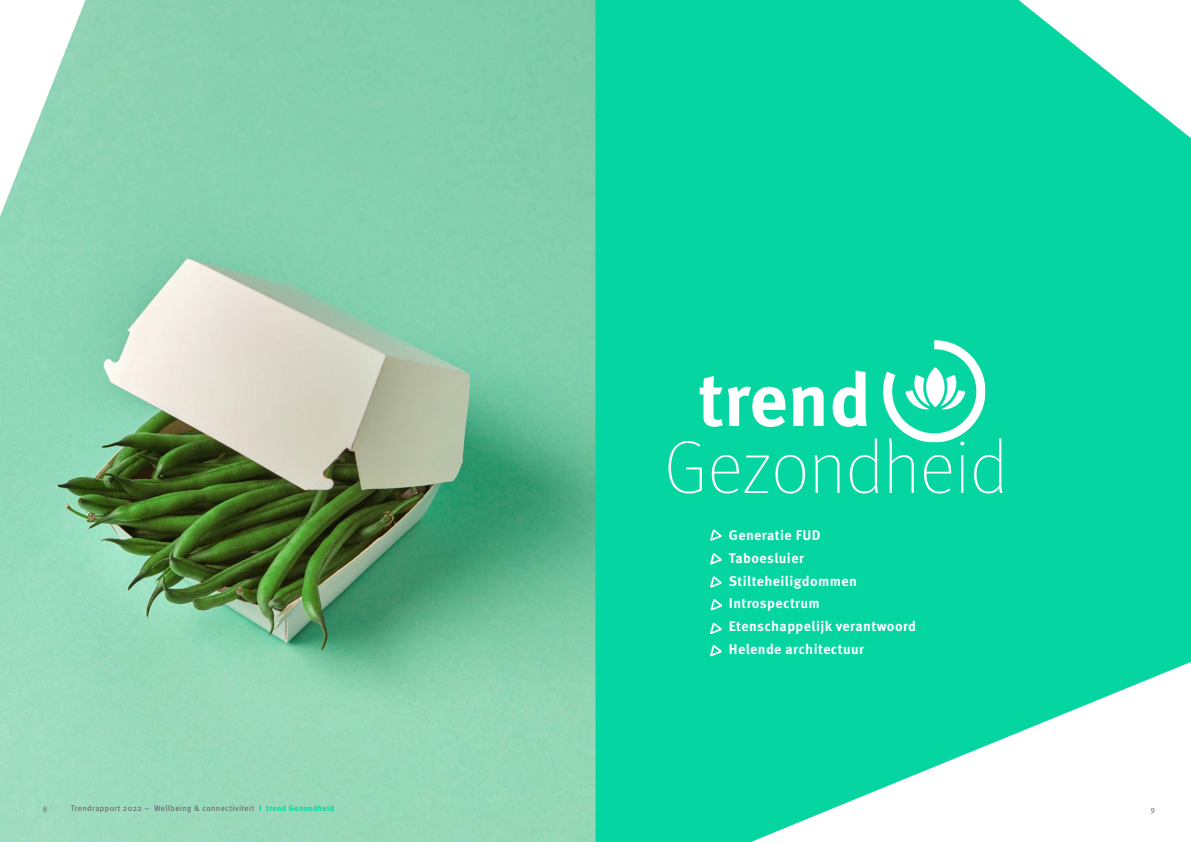
<style>
.page{position:relative;width:1191px;height:842px;background:#fff}
.page>*{position:absolute;margin:0;border:0;box-sizing:border-box;transform-origin:0 0}
.t1{font:100 75px "Meta Pro";color:#fff}
.t2{font:700 75px "Meta Pro";letter-spacing:-.005em;color:#fff}
.t3{font:700 14px/22.8px "Meta Pro";letter-spacing:.03em;color:#fff}
.t4{font:8px "Meta Pro";letter-spacing:.05em;color:#666}
.t5{font:8px "Meta Pro Norm";color:#666}
.s1{font-weight:700;color:#05d6a1}
</style>
<div class="page">
<img style="left:0;top:0;width:595px;height:842px">
<div style="left:595px;top:0;width:596px;height:842px;background:#05d6a1"></div>
<svg style="left:706px;top:649px;width:485px;height:193px"></svg>
<svg style="left:998px;top:0;width:193px;height:154px"></svg>
<svg style="left:883px;top:340px;width:102px;height:102px"></svg>
<svg style="left:0;top:0;width:85px;height:217px"></svg>
<svg style="left:710px;top:529px;width:11px;height:12px"></svg>
<svg style="left:710px;top:553px;width:11px;height:12px"></svg>
<svg style="left:710px;top:576px;width:11px;height:12px"></svg>
<svg style="left:710px;top:623px;width:11px;height:11px"></svg>
<svg style="left:710px;top:599px;width:12px;height:11px"></svg>
<svg style="left:710px;top:645px;width:11px;height:11px"></svg>
<h1 class="t2" style="left:698px;top:341px;width:175px">trend</h1>
<h1 class="t1" style="left:664px;top:415px;width:345px">Gezondheid</h1>
<p class="t3" style="left:729px;top:523px;width:189px">Generatie FUD<br>Taboesluier<br>Stilteheiligdommen<br>Introspectrum<br>Etenschappelijk verantwoord<br>Helende architectuur</p>
<p class="t5" style="left:43px;top:803px;width:6px">8</p>
<p class="t4" style="left:71px;top:802px;width:265px">Trendrapport 2022 – Wellbeing &amp; connectiviteit <span class="s1">I trend Gezondheid</span></p>
<p class="t5" style="left:1150px;top:803px;width:6px">9</p>
</div>
